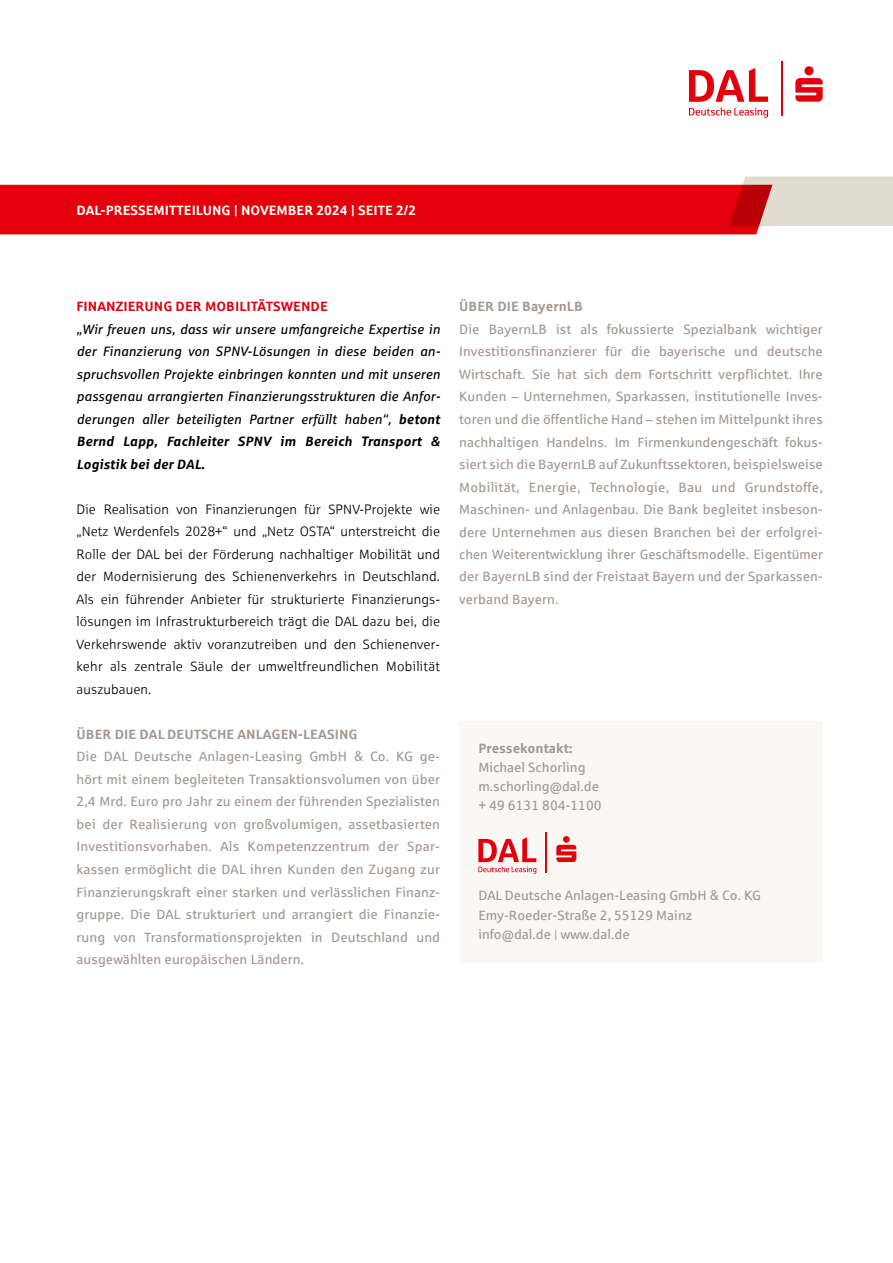
<style>
.page{position:relative;width:893px;height:1263px;background:#fff}
.page>*{position:absolute;margin:0;border:0;box-sizing:border-box;transform-origin:0 0}
.t1{font:13.5px/22.5px "Sparkasse Rg";letter-spacing:.005em;color:#a3988f}
.t2{font:13.5px/22.5px "Sparkasse Lt";letter-spacing:.02em;color:#000;text-align:justify}
.t3{font:italic 13.5px/22.5px "Sparkasse Rg";letter-spacing:.005em;color:#000;text-align:justify}
.t4{font:700 13.5px "Sparkasse Rg";letter-spacing:.005em;color:#a3988f}
.t5{font:700 13.5px "Sparkasse Rg";color:#fff}
.t6{font:700 13.5px "Sparkasse Rg";letter-spacing:.005em;color:#e3000b}
.s1{font-weight:700}
.s2{font-size:12px}
</style>
<div class="page">
<svg style="left:0;top:176px;width:893px;height:58px;background:#e54147"></svg>
<div style="left:459px;top:722px;width:364px;height:241px;background:#f9f8f5"></div>
<hr style="left:546px;top:832px;width:1px;height:40px;background:#e3000b">
<svg style="left:556px;top:836px;width:20px;height:26px"></svg>
<svg style="left:478px;top:837px;width:58px;height:37px"></svg>
<hr style="left:781px;top:61px;width:2px;height:54px;background:#e3000b">
<svg style="left:795px;top:66px;width:28px;height:36px"></svg>
<svg style="left:689px;top:68px;width:79px;height:50px"></svg>
<p class="t5" style="left:77px;top:201px;width:341px">DAL-PRESSEMITTEILUNG | NOVEMBER 2024 | SEITE 2/2</p>
<p class="t6" style="left:77px;top:298px;width:253px">FINANZIERUNG DER MOBILITÄTSWENDE</p>
<p class="t3" style="left:77px;top:318px;width:365px">„Wir freuen uns, dass wir unsere umfangreiche Expertise in der Finanzierung von SPNV-Lösungen in diese beiden an&shy;spruchsvollen Projekte einbringen konnten und mit unseren passgenau arrangierten Finanzierungsstrukturen die Anfor&shy;derungen aller beteiligten Partner erfüllt haben“, <span class="s1">betont Bernd Lapp, Fachleiter SPNV im Bereich Transport &amp; Logistik bei der DAL.</span></p>
<p class="t2" style="left:77px;top:498px;width:365px">Die Realisation von Finanzierungen für SPNV-Projekte wie „Netz Werdenfels 2028+“ und „Netz OSTA“ unterstreicht die Rolle der DAL bei der Förderung nachhaltiger Mobilität und der Modernisierung des Schienenverkehrs in Deutschland.<br>Als ein führender Anbieter für strukturierte Finanzierungs&shy;lösungen im Infrastrukturbereich trägt die DAL dazu bei, die Verkehrswende aktiv voranzutreiben und den Schienenver&shy;kehr als zentrale Säule der umweltfreundlichen Mobilität auszubauen.</p>
<p class="t4" style="left:77px;top:726px;width:283px">ÜBER DIE DAL DEUTSCHE ANLAGEN-LEASING</p>
<p class="t1" style="left:77px;top:745px;width:365px">Die DAL Deutsche Anlagen-Leasing GmbH &amp; Co. KG ge&shy;hört mit einem begleiteten Transaktionsvolumen von über 2,4 Mrd. Euro pro Jahr zu einem der führenden Spezialisten bei der Realisierung von großvolumigen, assetbasierten Investitionsvorhaben. Als Kompetenzzentrum der Spar&shy;kassen ermöglicht die DAL ihren Kunden den Zugang zur Finanzierungskraft einer starken und verlässlichen Finanz&shy;gruppe. Die DAL strukturiert und arrangiert die Finanzie&shy;rung von Transformationsprojekten in Deutschland und ausgewählten europäischen Ländern.</p>
<p class="t4" style="left:459px;top:298px;width:125px">ÜBER DIE BayernLB</p>
<p class="t1" style="left:459px;top:318px;width:365px">Die BayernLB ist als fokussierte Spezialbank wichtiger Investitionsfinanzierer für die bayerische und deutsche Wirtschaft. Sie hat sich dem Fortschritt verpflichtet. Ihre Kunden – Unternehmen, Sparkassen, institutionelle Inves&shy;toren und die öffentliche Hand – stehen im Mittelpunkt ihres nachhaltigen Handelns. Im Firmenkundengeschäft fokus&shy;siert sich die BayernLB auf Zukunftssektoren, beispielsweise Mobilität, Energie, Technologie, Bau und Grundstoffe, Maschinen- und Anlagenbau. Die Bank begleitet insbeson&shy;dere Unternehmen aus diesen Branchen bei der erfolgrei&shy;chen Weiterentwicklung ihrer Geschäftsmodelle. Eigentümer der BayernLB sind der Freistaat Bayern und der Sparkassen&shy;verband Bayern.</p>
<p class="t4" style="left:478px;top:739px;width:96px">Pressekontakt:</p>
<p class="t1" style="left:478px;top:757px;width:125px;line-height:19.2px">Michael Schorling m.schorling@dal.de + 49 6131 804-1100</p>
<p class="t1" style="left:478px;top:886px;width:284px;line-height:19.2px">DAL Deutsche Anlagen-Leasing GmbH &amp; Co. KG<br>Emy-Roeder-Straße 2, 55129 Mainz info@dal.de <span class="s2">|</span> www.dal.de</p>
</div>
